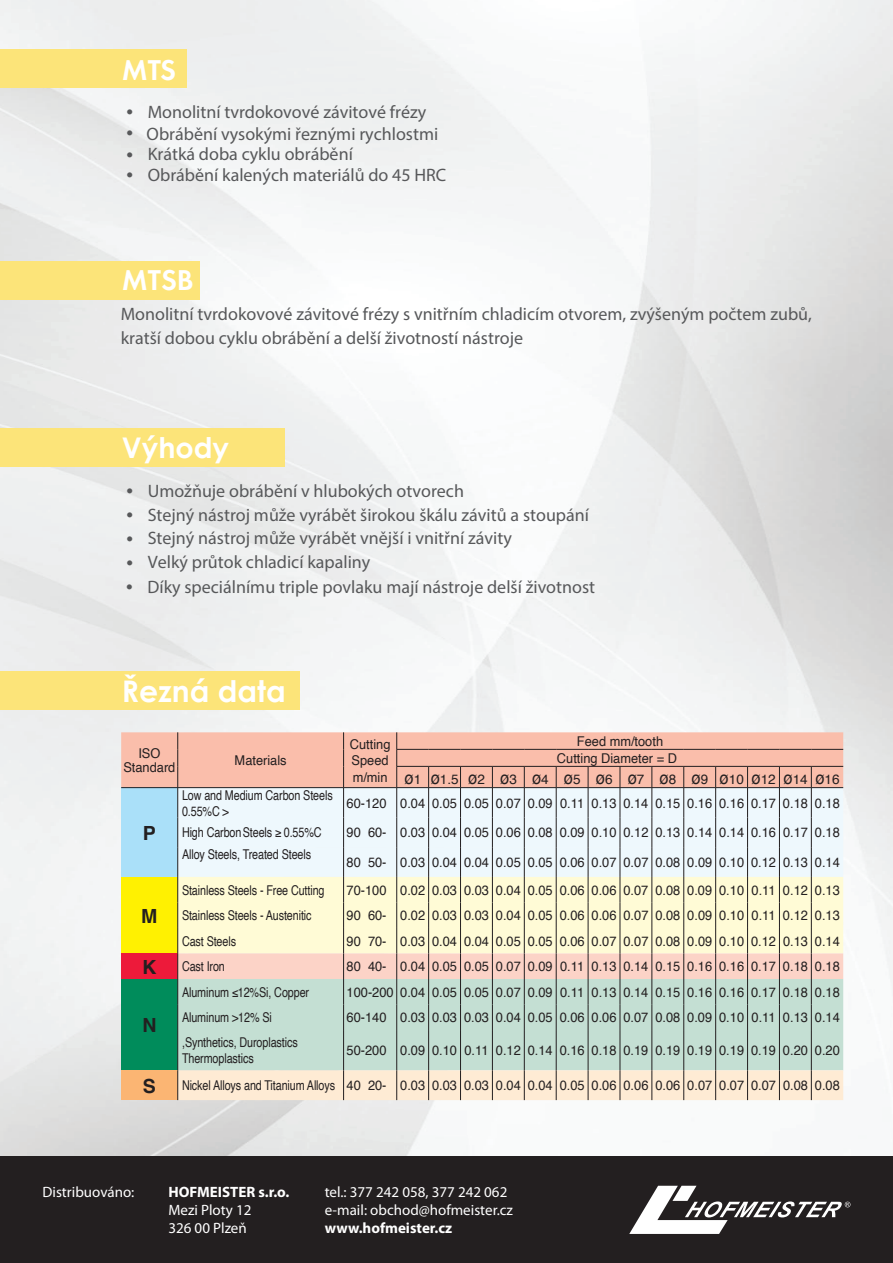
<style>
.page{position:relative;width:893px;height:1263px;background:#fff}
.page>*{position:absolute;margin:0;border:0;box-sizing:border-box;transform-origin:0 0}
.t1{font:700 29.85px "Century Gothic";color:#fff}
.t2{font:600 29.85px "Futura PT";color:#fff}
.t3{font:700 28.5px "Century Gothic";color:#fff}
.t4{font:700 19.5px "Helvetica";color:#231f20}
.t5{font:18px/23.7px "Myriad Pro";color:#57585a}
.t6{font:15px/18px "Myriad Pro";color:#fff}
.t7{font:700 15px "Myriad Pro";color:#fff}
.t8{font:13.5px/16.5px "Helvetica";color:#231f20;text-align:center;scale:.95 1}
.t9{font:13.5px/16.2px "Helvetica";color:#231f20;scale:.8 1}
.t10{font:13.5px "Helvetica";color:#231f20}
.s1{font-family:"Futura PT";font-weight:500}
.s2{font-size:18px}
.s3{font-weight:700}
</style>
<div class="page">
<img style="left:0;top:0;width:893px;height:1157px">
<div style="left:121px;top:979px;width:57px;height:91px;background:#008c5b"></div>
<div style="left:178px;top:1030px;width:665px;height:40px;background:#c4dfd3"></div>
<div style="left:121px;top:1070px;width:57px;height:30px;background:#fbb573"></div>
<div style="left:178px;top:1070px;width:665px;height:30px;background:#feebd4"></div>
<hr style="left:343px;top:1030px;width:1px;height:40px;background:#231f20">
<hr style="left:343px;top:1070px;width:1px;height:30px;background:#231f20">
<hr style="left:177px;top:1030px;width:1px;height:40px;background:#231f20">
<hr style="left:177px;top:1070px;width:1px;height:30px;background:#231f20">
<hr style="left:396px;top:1030px;width:1px;height:40px;background:#231f20">
<hr style="left:428px;top:1030px;width:1px;height:40px;background:#231f20">
<hr style="left:396px;top:1070px;width:1px;height:30px;background:#231f20">
<hr style="left:428px;top:1070px;width:1px;height:30px;background:#231f20">
<hr style="left:460px;top:1030px;width:1px;height:40px;background:#231f20">
<hr style="left:492px;top:1030px;width:1px;height:40px;background:#231f20">
<hr style="left:524px;top:1030px;width:1px;height:40px;background:#231f20">
<hr style="left:556px;top:1030px;width:1px;height:40px;background:#231f20">
<hr style="left:588px;top:1030px;width:1px;height:40px;background:#231f20">
<hr style="left:620px;top:1030px;width:1px;height:40px;background:#231f20">
<hr style="left:652px;top:1030px;width:1px;height:40px;background:#231f20">
<hr style="left:683px;top:1030px;width:1px;height:40px;background:#231f20">
<hr style="left:715px;top:1030px;width:1px;height:40px;background:#231f20">
<hr style="left:747px;top:1030px;width:1px;height:40px;background:#231f20">
<hr style="left:779px;top:1030px;width:1px;height:40px;background:#231f20">
<hr style="left:811px;top:1030px;width:1px;height:40px;background:#231f20">
<hr style="left:460px;top:1070px;width:1px;height:30px;background:#231f20">
<hr style="left:492px;top:1070px;width:1px;height:30px;background:#231f20">
<hr style="left:524px;top:1070px;width:1px;height:30px;background:#231f20">
<hr style="left:556px;top:1070px;width:1px;height:30px;background:#231f20">
<hr style="left:588px;top:1070px;width:1px;height:30px;background:#231f20">
<hr style="left:620px;top:1070px;width:1px;height:30px;background:#231f20">
<hr style="left:652px;top:1070px;width:1px;height:30px;background:#231f20">
<hr style="left:683px;top:1070px;width:1px;height:30px;background:#231f20">
<hr style="left:715px;top:1070px;width:1px;height:30px;background:#231f20">
<hr style="left:747px;top:1070px;width:1px;height:30px;background:#231f20">
<hr style="left:779px;top:1070px;width:1px;height:30px;background:#231f20">
<hr style="left:811px;top:1070px;width:1px;height:30px;background:#231f20">
<svg style="left:121px;top:732px;width:722px;height:298px;background:#e4decc"></svg>
<hr style="left:177px;top:817px;width:1px;height:30px;background:#231f20">
<hr style="left:177px;top:847px;width:1px;height:30px;background:#231f20">
<div style="left:0;top:671px;width:300px;height:39px;background:#fce479"></div>
<div style="left:0;top:50px;width:186px;height:38px;background:#fce479"></div>
<div style="left:0;top:262px;width:200px;height:38px;background:#fce479"></div>
<div style="left:0;top:428px;width:284px;height:39px;background:#fce479"></div>
<div style="left:0;top:1157px;width:893px;height:106px;background:#231f20"></div>
<svg style="left:629px;top:1186px;width:221px;height:48px"></svg>
<p class="t2" style="left:122px;top:52px;width:56px">MTS</p>
<p class="t5" style="left:121px;top:100px;width:307px"><span class="s1">•</span> Monolitní tvrdokovové závitové frézy</p>
<p class="t5" style="left:121px;top:122px;width:319px"><span class="s1">•</span> Obrábění vysokými řeznými rychlostmi</p>
<p class="t5" style="left:121px;top:142px;width:234px"><span class="s1">•</span> Krátká doba cyklu obrábění</p>
<p class="t5" style="left:121px;top:163px;width:327px"><span class="s1">•</span> Obrábění kalených materiálů do 45 HRC</p>
<p class="t2" style="left:122px;top:262px;width:73px">MTSB</p>
<p class="t5" style="left:121px;top:302px;width:693px">Monolitní tvrdokovové závitové frézy s vnitřním chladicím otvorem, zvýšeným počtem zubů, kratší dobou cyklu obrábění a delší životností nástroje</p>
<p class="t3" style="left:122px;top:426px;width:109px">Výhody</p>
<p class="t5" style="left:121px;top:479px;width:345px"><span class="s1">•</span> Umožňuje obrábění v hlubokých otvorech</p>
<p class="t5" style="left:121px;top:502px;width:470px"><span class="s1">•</span> Stejný nástroj může vyrábět širokou škálu závitů a stoupání</p>
<p class="t5" style="left:121px;top:526px;width:393px"><span class="s1">•</span> Stejný nástroj může vyrábět vnější i vnitřní závity</p>
<p class="t5" style="left:121px;top:550px;width:251px"><span class="s1">•</span> Velký průtok chladicí kapaliny</p>
<p class="t5" style="left:121px;top:575px;width:476px"><span class="s1">•</span> Díky speciálnímu triple povlaku mají nástroje delší životnost</p>
<p class="t1" style="left:122px;top:669px;width:165px">Řezná data</p>
<p class="t8" style="left:123px;top:747px;width:56px;line-height:13.5px">ISO<br>Standard</p>
<p class="t8" style="left:235px;top:752px;width:56px">Materials</p>
<p class="t8" style="left:350px;top:736px;width:44px;text-align:left">Cutting<br>Speed m/min</p>
<p class="t8" style="left:557px;top:733px;width:128px;line-height:17.1px">Feed mm/tooth<br>Cutting Diameter = D</p>
<p class="t10" style="left:404px;top:769px;width:437px"><span class="s2">ø</span>1 <span class="s2">ø</span>1.5 <span class="s2">ø</span>2 <span class="s2">ø</span>3 <span class="s2">ø</span>4 <span class="s2">ø</span>5 <span class="s2">ø</span>6 <span class="s2">ø</span>7 <span class="s2">ø</span>8 <span class="s2">ø</span>9 <span class="s2">ø</span>10 <span class="s2">ø</span>12 <span class="s2">ø</span>14 <span class="s2">ø</span>16</p>
<p class="t4" style="left:143px;top:821px;width:15px">P</p>
<p class="t4" style="left:141px;top:904px;width:18px">M</p>
<p class="t9" style="left:182px;top:787px;width:190px">Low and Medium Carbon Steels<br>0.55%C &lt;</p>
<p class="t8" style="left:347px;top:795px;width:521px">60-120 0.04 0.05 0.05 0.07 0.09 0.11 0.13 0.14 0.15 0.16 0.16 0.17 0.18 0.18</p>
<p class="t9" style="left:182px;top:825px;width:176px">High Carbon Steels ≥ 0.55%C</p>
<p class="t8" style="left:347px;top:825px;width:521px">90 60- 0.03 0.04 0.05 0.06 0.08 0.09 0.10 0.12 0.13 0.14 0.14 0.16 0.17 0.18</p>
<p class="t9" style="left:182px;top:846px;width:163px">Alloy Steels, Treated Steels</p>
<p class="t8" style="left:347px;top:854px;width:521px">80 50- 0.03 0.04 0.04 0.05 0.05 0.06 0.07 0.07 0.08 0.09 0.10 0.12 0.13 0.14</p>
<p class="t9" style="left:182px;top:882px;width:180px">Stainless Steels - Free Cutting</p>
<p class="t8" style="left:347px;top:882px;width:521px">70-100 0.02 0.03 0.03 0.04 0.05 0.06 0.06 0.07 0.08 0.09 0.10 0.11 0.12 0.13</p>
<p class="t9" style="left:182px;top:908px;width:164px">Stainless Steels - Austenitic</p>
<p class="t8" style="left:347px;top:908px;width:521px">90 60- 0.02 0.03 0.03 0.04 0.05 0.06 0.06 0.07 0.08 0.09 0.10 0.11 0.12 0.13</p>
<p class="t9" style="left:182px;top:933px;width:69px">Cast Steels</p>
<p class="t8" style="left:347px;top:933px;width:521px">90 70- 0.03 0.04 0.04 0.05 0.05 0.06 0.07 0.07 0.08 0.09 0.10 0.12 0.13 0.14</p>
<p class="t4" style="left:142px;top:955px;width:16px">K</p>
<p class="t9" style="left:182px;top:959px;width:55px">Cast Iron</p>
<p class="t8" style="left:347px;top:959px;width:521px">80 40- 0.04 0.05 0.05 0.07 0.09 0.11 0.13 0.14 0.15 0.16 0.16 0.17 0.18 0.18</p>
<p class="t4" style="left:142px;top:1013px;width:16px">N</p>
<p class="t9" style="left:182px;top:984px;width:160px">Aluminum ≤12%Si, Copper</p>
<p class="t8" style="left:347px;top:984px;width:521px">100-200 0.04 0.05 0.05 0.07 0.09 0.11 0.13 0.14 0.15 0.16 0.16 0.17 0.18 0.18</p>
<p class="t9" style="left:182px;top:1010px;width:114px">Aluminum &lt;12% Si</p>
<p class="t8" style="left:347px;top:1010px;width:521px">60-140 0.03 0.03 0.03 0.04 0.05 0.06 0.06 0.07 0.08 0.09 0.10 0.11 0.13 0.14</p>
<p class="t9" style="left:182px;top:1035px;width:146px">,Synthetics, Duroplastics<br>Thermoplastics</p>
<p class="t8" style="left:347px;top:1043px;width:521px">50-200 0.09 0.10 0.11 0.12 0.14 0.16 0.18 0.19 0.19 0.19 0.19 0.19 0.20 0.20</p>
<p class="t4" style="left:143px;top:1074px;width:15px">S</p>
<p class="t9" style="left:182px;top:1078px;width:824px">Nickel Alloys and Titanium Alloys 40 20- 0.03 0.03 0.03 0.04 0.04 0.05 0.06 0.06 0.06 0.07 0.07 0.07 0.08 0.08</p>
<p class="t6" style="left:43px;top:1183px;width:93px">Distribuováno:</p>
<p class="t7" style="left:168px;top:1182px;width:122px">HOFMEISTER s.r.o.</p>
<p class="t6" style="left:168px;top:1201px;width:85px">Mezi Ploty 12</p>
<p class="t6" style="left:168px;top:1219px;width:80px">326 00 Plzeň</p>
<p class="t6" style="left:325px;top:1183px;width:184px">tel.: 377 242 058, 377 242 062</p>
<p class="t6" style="left:325px;top:1201px;width:190px">e-mail: obchod@hofmeister.cz <span class="s3">www.hofmeister.cz</span></p>
</div>
